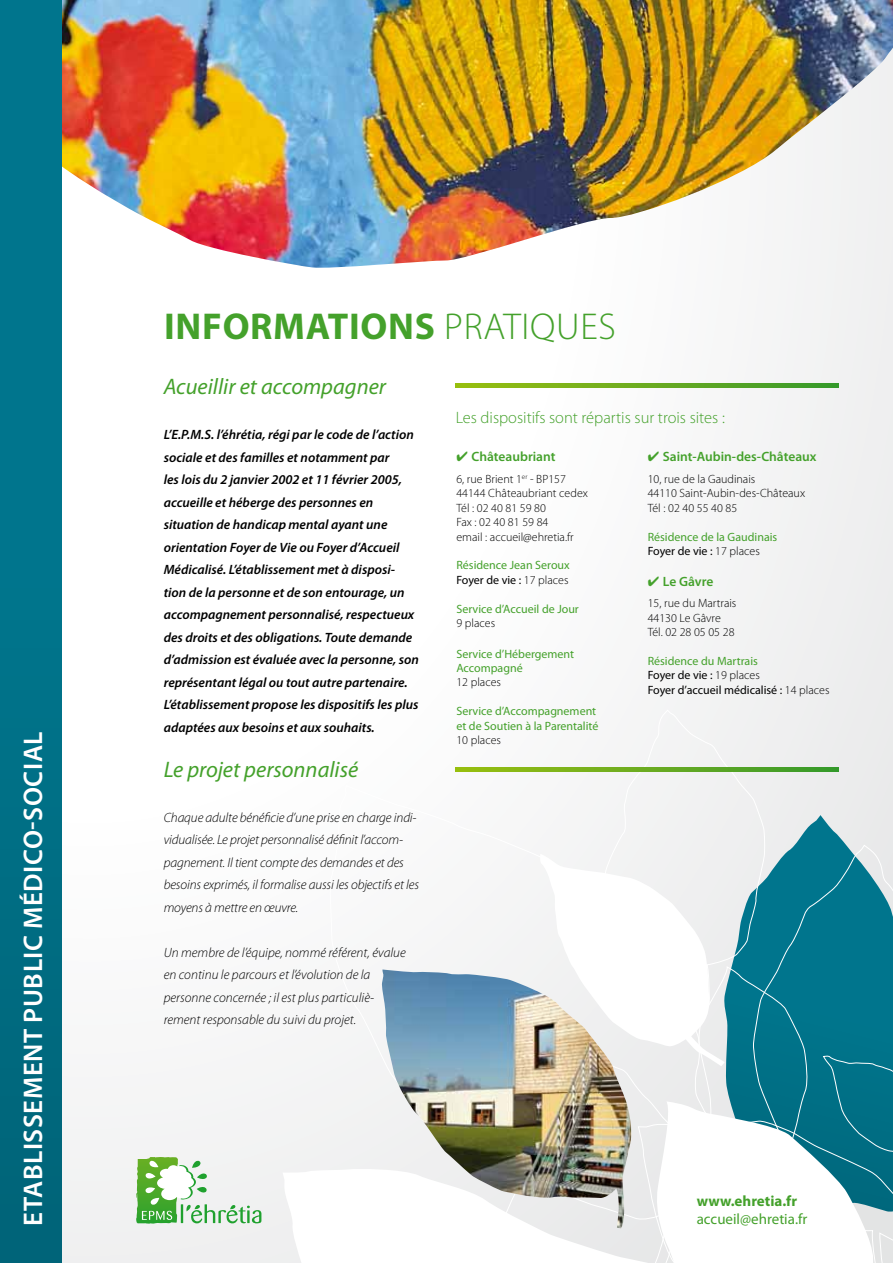
<style>
.page{position:relative;width:893px;height:1263px;background:#fff}
.page>*{position:absolute;margin:0;border:0;box-sizing:border-box;transform-origin:0 0}
.t1{font:700 37.5px "Myriad Pro";letter-spacing:.02em;color:#44a12b}
.t2{font:600 27px "Myriad Pro";letter-spacing:.02em;color:#fff}
.t3{font:italic 22.5px "Myriad Pro";color:#44a12b}
.t4{font:300 16.5px "Myriad Pro";color:#44a12b}
.t5{font:15px "Myriad Pro";color:#44a12b}
.t6{font:700 15px "Myriad Pro";color:#44a12b}
.t7{font:italic 600 13.5px/22.5px "Myriad Pro";color:#000}
.t8{font:italic 300 13.5px/22.5px "Myriad Pro";letter-spacing:-.01em;color:#000}
.t9{font:600 13.5px "Myriad Pro";color:#44a12b}
.t10{font:300 12px/14.4px "Myriad Pro";color:#000}
.t11{font:12px/14.4px "Myriad Pro";color:#44a12b}
.t12{font:12px/14.4px "Myriad Pro";color:#000}
.s1{font-weight:300}
.s2{color:#000}
.s3{font-weight:300;color:#000}
.s4{color:#44a12b}
</style>
<div class="page">
<div style="left:0;top:0;width:893px;height:1263px;background:linear-gradient(to right,#fff,#f3f3f3)"></div>
<svg style="left:766px;top:815px;width:127px;height:29px;background:#bcd3d9"></svg>
<img style="left:62px;top:0;width:831px;height:270px">
<div style="left:0;top:0;width:62px;height:1263px;background:linear-gradient(to bottom,#007992,#00677c)"></div>
<svg style="left:766px;top:844px;width:127px;height:10px"></svg>
<div style="left:602px;top:709px;width:164px;height:145px;background:#f2f2f2"></div>
<div style="left:329px;top:786px;width:383px;height:382px;background:#f6f6f6"></div>
<svg style="left:539px;top:854px;width:354px;height:409px"></svg>
<svg style="left:633px;top:1028px;width:68px;height:140px"></svg>
<img style="left:381px;top:969px;width:252px;height:199px">
<svg style="left:283px;top:1168px;width:494px;height:95px"></svg>
<svg style="left:455px;top:384px;width:384px;height:3px"></svg>
<svg style="left:455px;top:767px;width:384px;height:4px;background:#69ab1f"></svg>
<svg style="left:136px;top:1157px;width:125px;height:67px"></svg>
<h2 class="t2" style="left:16px;top:1225px;width:494px;rotate:-90deg">Etablissement public médico-social</h2>
<h1 class="t1" style="left:164px;top:301px;width:453px">informations <span class="s1">pratiques</span></h1>
<h3 class="t3" style="left:164px;top:373px;width:224px">Acueillir et accompagner</h3>
<p class="t7" style="left:164px;top:423px;width:257px">L’E.P.M.S. l’éhrétia, régi par le code de l’action sociale et des familles et notamment par<br>les lois du 2 janvier 2002 et 11 février 2005, accueille et héberge des personnes en situation de handicap mental ayant une orientation Foyer de Vie ou Foyer d’Accueil Médicalisé. L’établissement met à disposi&shy;tion de la personne et de son entourage, un accompagnement personnalisé, respectueux des droits et des obligations. Toute demande d’admission est évaluée avec la personne, son représentant légal ou tout autre partenaire.<br>L’établissement propose les dispositifs les plus adaptées aux besoins et aux souhaits.</p>
<h3 class="t3" style="left:164px;top:755px;width:196px">Le projet personnalisé</h3>
<p class="t8" style="left:164px;top:806px;width:257px">Chaque adulte bénéficie d’une prise en charge indi&shy;vidualisée. Le projet personnalisé définit l’accom&shy;pagnement. Il tient compte des demandes et des besoins exprimés, il formalise aussi les objectifs et les moyens à mettre en œuvre.</p>
<p class="t8" style="left:164px;top:941px;width:244px">Un membre de l’équipe, nommé référent, évalue en continu le parcours et l’évolution de la personne concernée ; il est plus particuliè&shy;rement responsable du suivi du projet.</p>
<p class="t4" style="left:456px;top:409px;width:271px">Les dispositifs sont répartis sur trois sites :</p>
<p class="t9" style="left:648px;top:448px;width:170px">✔ Saint-Aubin-des-Châteaux</p>
<p class="t10" style="left:648px;top:472px;width:159px">10, rue de la Gaudinais<br>44110 Saint-Aubin-des-Châteaux<br>Tél : 02 40 55 40 85</p>
<p class="t11" style="left:648px;top:529px;width:131px">Résidence de la Gaudinais<br><span class="s2">Foyer de vie :</span> <span class="s3">17 places</span></p>
<p class="t9" style="left:648px;top:572px;width:67px">✔ Le Gâvre</p>
<p class="t10" style="left:648px;top:596px;width:90px">15, rue du Martrais<br>44130 Le Gâvre<br>Tél. 02 28 05 05 28</p>
<p class="t12" style="left:648px;top:654px;width:183px"><span class="s4">Résidence du Martrais<br></span>Foyer de vie : <span class="s1">19 places<br></span>Foyer d’accueil médicalisé : <span class="s1">14 places</span></p>
<p class="t9" style="left:456px;top:448px;width:101px">✔ Châteaubriant</p>
<p class="t10" style="left:456px;top:472px;width:133px">6, rue Brient 1<sup>er</sup> - BP157<br>44144 Châteaubriant cedex<br>Tél : 02 40 81 59 80<br>Fax : 02 40 81 59 84<br>email : accueil@ehretia.fr</p>
<p class="t11" style="left:456px;top:558px;width:115px">Résidence Jean Seroux<br><span class="s2">Foyer de vie :</span> <span class="s3">17 places</span></p>
<p class="t11" style="left:456px;top:601px;width:124px">Service d’Accueil de Jour</p>
<p class="t10" style="left:456px;top:616px;width:40px">9 places</p>
<p class="t11" style="left:456px;top:646px;width:119px">Service d’Hébergement<br>Accompagné</p>
<p class="t10" style="left:456px;top:675px;width:46px">12 places</p>
<p class="t11" style="left:456px;top:704px;width:144px">Service d’Accompagnement et de Soutien à la Parentalité</p>
<p class="t10" style="left:456px;top:733px;width:46px">10 places</p>
<p class="t6" style="left:697px;top:1191px;width:102px">www.ehretia.fr</p>
<p class="t5" style="left:697px;top:1209px;width:112px">accueil@ehretia.fr</p>
</div>
